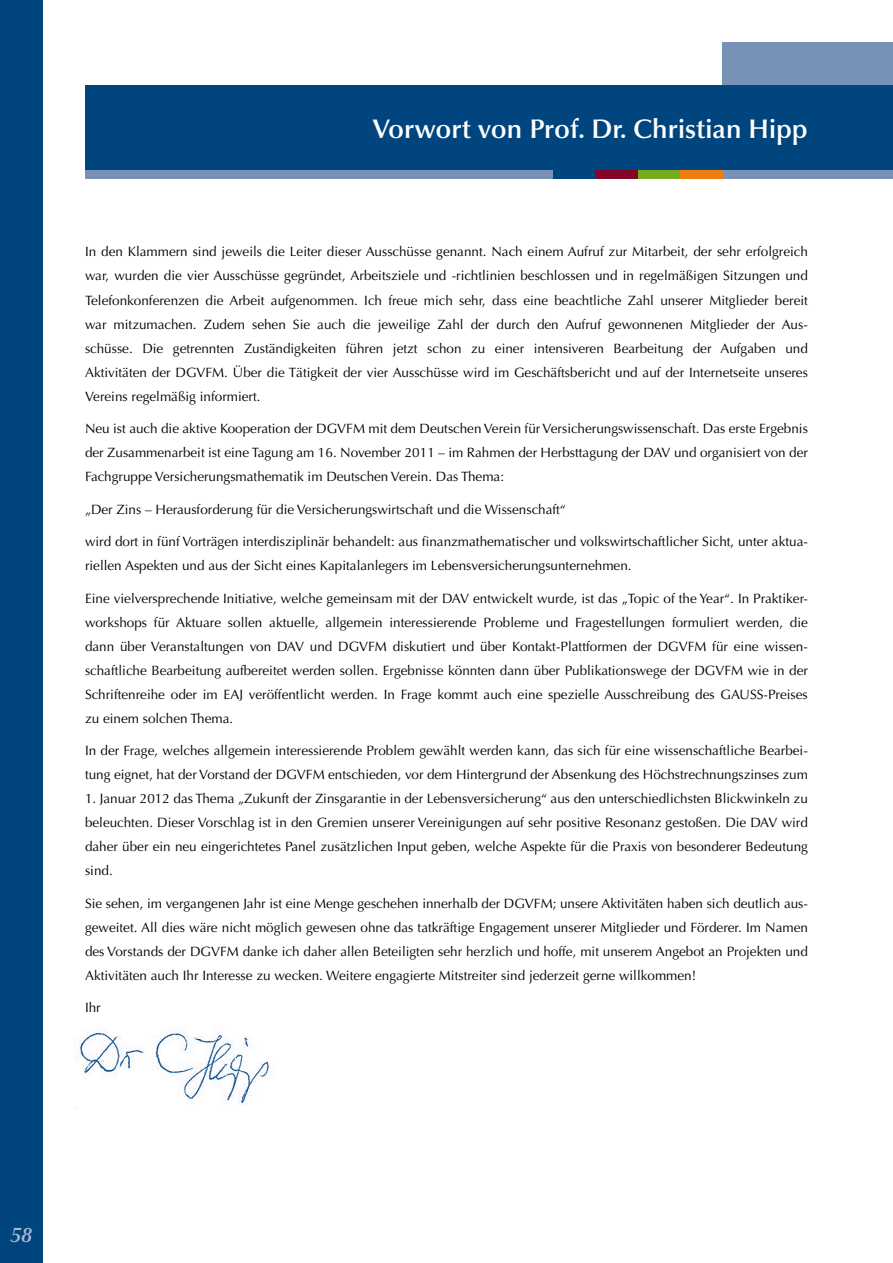
<style>
.page{position:relative;width:893px;height:1263px;background:#fff}
.page>*{position:absolute;margin:0;border:0;box-sizing:border-box;transform-origin:0 0}
.t1{font:600 27px "Optima LT";color:#fff}
.t2{font:italic 600 21px "Optima LT";color:#adbad3}
.t3{font:13.5px/24px "Optima LT";color:#000;text-align:justify}
</style>
<div class="page">
<div style="left:0;top:0;width:43px;height:1263px;background:#00457d"></div>
<div style="left:723px;top:43px;width:170px;height:42px;background:#7891b7"></div>
<div style="left:85px;top:85px;width:808px;height:85px;background:#00457d"></div>
<div style="left:85px;top:170px;width:808px;height:9px;background:#7891b7"></div>
<div style="left:553px;top:170px;width:42px;height:9px;background:#00457d"></div>
<div style="left:595px;top:170px;width:43px;height:9px;background:#830628"></div>
<div style="left:638px;top:170px;width:42px;height:9px;background:#76ad1c"></div>
<div style="left:680px;top:170px;width:43px;height:9px;background:#ee7d11"></div>
<img style="left:78px;top:1031px;width:191px;height:74px">
<h1 class="t1" style="left:373px;top:113px;width:436px">Vorwort von Prof. Dr. Christian Hipp</h1>
<p class="t3" style="left:85px;top:240px;width:724px">In den Klammern sind jeweils die Leiter dieser Ausschüsse genannt. Nach einem Aufruf zur Mitarbeit, der sehr erfolgreich war, wurden die vier Ausschüsse gegründet, Arbeitsziele und -richtlinien beschlossen und in regelmäßigen Sitzungen und Telefonkonferenzen die Arbeit aufgenommen. Ich freue mich sehr, dass eine beachtliche Zahl unserer Mitglieder bereit war mitzumachen. Zudem sehen Sie auch die jeweilige Zahl der durch den Aufruf gewonnenen Mitglieder der Aus&shy;schüsse. Die getrennten Zuständigkeiten führen jetzt schon zu einer intensiveren Bearbeitung der Aufgaben und Aktivitäten der DGVFM. Über die Tätigkeit der vier Ausschüsse wird im Geschäftsbericht und auf der Internetseite unseres Vereins regelmäßig informiert.</p>
<p class="t3" style="left:85px;top:417px;width:724px">Neu ist auch die aktive Kooperation der DGVFM mit dem Deutschen Verein für Versicherungswissenschaft. Das erste Ergebnis der Zusammenarbeit ist eine Tagung am 16. November 2011 – im Rahmen der Herbsttagung der DAV und organisiert von der Fachgruppe Versicherungsmathematik im Deutschen Verein. Das Thema:</p>
<p class="t3" style="left:85px;top:497px;width:482px">„Der Zins – Herausforderung für die Versicherungswirtschaft und die Wissenschaft“</p>
<p class="t3" style="left:85px;top:530px;width:724px">wird dort in fünf Vorträgen interdisziplinär behandelt: aus finanzmathematischer und volkswirtschaftlicher Sicht, unter aktua&shy;riellen Aspekten und aus der Sicht eines Kapitalanlegers im Lebensversicherungsunternehmen.</p>
<p class="t3" style="left:85px;top:586px;width:724px">Eine vielversprechende Initiative, welche gemeinsam mit der DAV entwickelt wurde, ist das „Topic of the Year“. In Praktiker&shy;workshops für Aktuare sollen aktuelle, allgemein interessierende Probleme und Fragestellungen formuliert werden, die dann über Veranstaltungen von DAV und DGVFM diskutiert und über Kontakt-Plattformen der DGVFM für eine wissen&shy;schaftliche Bearbeitung aufbereitet werden sollen. Ergebnisse könnten dann über Publikationswege der DGVFM wie in der Schriftenreihe oder im EAJ veröffentlicht werden. In Frage kommt auch eine spezielle Ausschreibung des GAUSS-Preises zu einem solchen Thema.</p>
<p class="t3" style="left:85px;top:739px;width:724px">In der Frage, welches allgemein interessierende Problem gewählt werden kann, das sich für eine wissenschaftliche Bearbei&shy;tung eignet, hat der Vorstand der DGVFM entschieden, vor dem Hintergrund der Absenkung des Höchstrechnungszinses zum</p>
<p class="t3" style="left:85px;top:787px;width:724px">1. Januar 2012 das Thema „Zukunft der Zinsgarantie in der Lebensversicherung“ aus den unterschiedlichsten Blickwinkeln zu beleuchten. Dieser Vorschlag ist in den Gremien unserer Vereinigungen auf sehr positive Resonanz gestoßen. Die DAV wird daher über ein neu eingerichtetes Panel zusätzlichen Input geben, welche Aspekte für die Praxis von besonderer Bedeutung sind.</p>
<p class="t3" style="left:85px;top:891px;width:724px">Sie sehen, im vergangenen Jahr ist eine Menge geschehen innerhalb der DGVFM; unsere Aktivitäten haben sich deutlich aus&shy;geweitet. All dies wäre nicht möglich gewesen ohne das tatkräftige Engagement unserer Mitglieder und Förderer. Im N amen des Vorstands der DGVFM danke ich daher allen Beteiligten sehr herzlich und hoffe, mit unserem Angebot an Projekten und Aktivitäten auch Ihr Interesse zu wecken. Weitere engagierte Mitstreiter sind jederzeit gerne willkommen!</p>
<p class="t3" style="left:85px;top:996px;width:17px">Ihr</p>
<h2 class="t2" style="left:10px;top:1222px;width:23px">58</h2>
</div>
